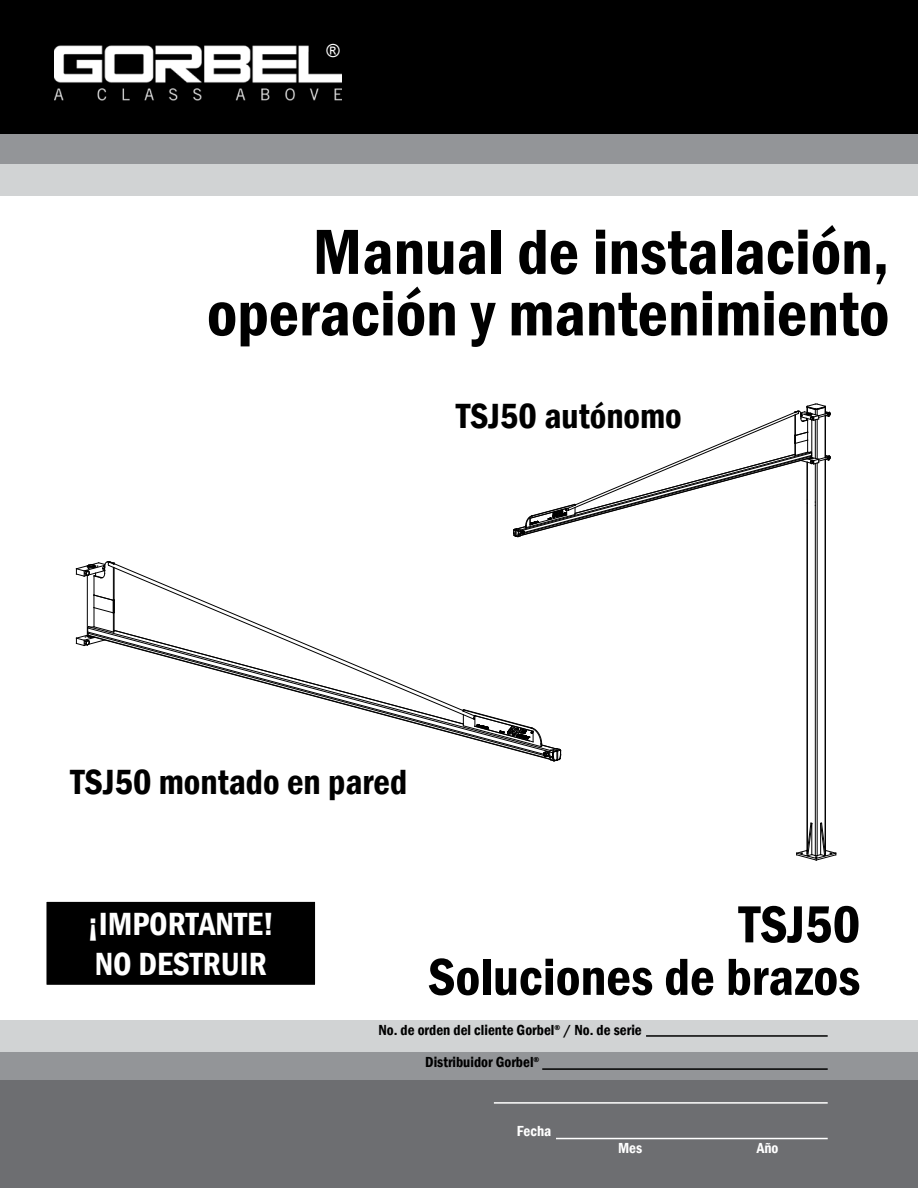
<style>
.page{position:relative;width:918px;height:1188px;background:#fff}
.page>*{position:absolute;margin:0;border:0;box-sizing:border-box;transform-origin:0 0}
.t1{font:600 condensed 66px/61.5px "Franklin Gothic";color:#000;text-align:right}
.t2{font:600 condensed 54px/52.5px "Franklin Gothic";color:#000;text-align:right}
.t3{font:600 condensed 36px "Franklin Gothic";color:#000}
.t4{font:600 condensed 33px/39.6px "Franklin Gothic";color:#fff}
.t5{font:18px "Arial";color:#fff}
.t6{font:600 condensed 15px "Franklin Gothic";color:#000}
.t7{font:600 condensed 15px "Franklin Gothic";color:#fff}
</style>
<div class="page">
<svg style="left:806px;top:403px;width:19px;height:458px"></svg>
<hr style="left:815px;top:505px;width:1px;height:351px;background:#000">
<svg style="left:796px;top:823px;width:41px;height:37px"></svg>
<hr style="left:817px;top:463px;width:1px;height:393px;background:#000">
<hr style="left:825px;top:459px;width:1px;height:393px;background:#000">
<hr style="left:807px;top:503px;width:1px;height:349px;background:#000">
<svg style="left:533px;top:404px;width:298px;height:133px"></svg>
<svg style="left:75px;top:515px;width:547px;height:129px"></svg>
<svg style="left:76px;top:562px;width:486px;height:200px"></svg>
<div style="left:46px;top:901px;width:270px;height:84px;background:#000"></div>
<div style="left:46px;top:901px;width:270px;height:85px;border:1px solid #fff"></div>
<div style="left:0;top:0;width:918px;height:136px;background:#000"></div>
<img style="left:54px;top:45px;width:287px;height:56px">
<div style="left:0;top:134px;width:918px;height:31px;background:#939598"></div>
<div style="left:0;top:164px;width:918px;height:32px;background:#d1d3d4"></div>
<div style="left:0;top:1051px;width:918px;height:31px;background:#939598"></div>
<div style="left:0;top:1021px;width:918px;height:31px;background:#d1d3d4"></div>
<div style="left:0;top:1080px;width:918px;height:108px;background:#6d6e71"></div>
<hr style="left:542px;top:1068px;width:286px;height:2px;background:#000">
<hr style="left:494px;top:1102px;width:334px;height:2px;background:#fff">
<hr style="left:556px;top:1138px;width:272px;height:1px;background:#fff">
<hr style="left:646px;top:1035px;width:182px;height:2px;background:#000">
<div style="left:325px;top:43px;width:20px;height:17px;background:#000"></div>
<p class="t5" style="left:327px;top:39px;width:15px">®</p>
<h1 class="t1" style="left:207px;top:220px;width:684px">Manual de instalación, operación y mantenimiento</h1>
<h3 class="t3" style="left:456px;top:392px;width:227px">TSJ50 autónomo</h3>
<h3 class="t3" style="left:70px;top:758px;width:338px">TSJ50 montado en pared</h3>
<h3 class="t4" style="left:87px;top:904px;width:188px">¡IMPORTANTE!<br>NO DESTRUIR</h3>
<h2 class="t2" style="left:428px;top:897px;width:434px">TSJ50<br>Soluciones de brazos</h2>
<p class="t6" style="left:378px;top:1020px;width:265px">No. de orden del cliente Gorbel<sup>®</sup> / No. de serie</p>
<p class="t6" style="left:425px;top:1052px;width:116px">Distribuidor Gorbel<sup>®</sup></p>
<p class="t7" style="left:517px;top:1121px;width:36px">Fecha</p>
<p class="t7" style="left:618px;top:1138px;width:26px">Mes</p>
<p class="t7" style="left:757px;top:1138px;width:23px">Año</p>
</div>
